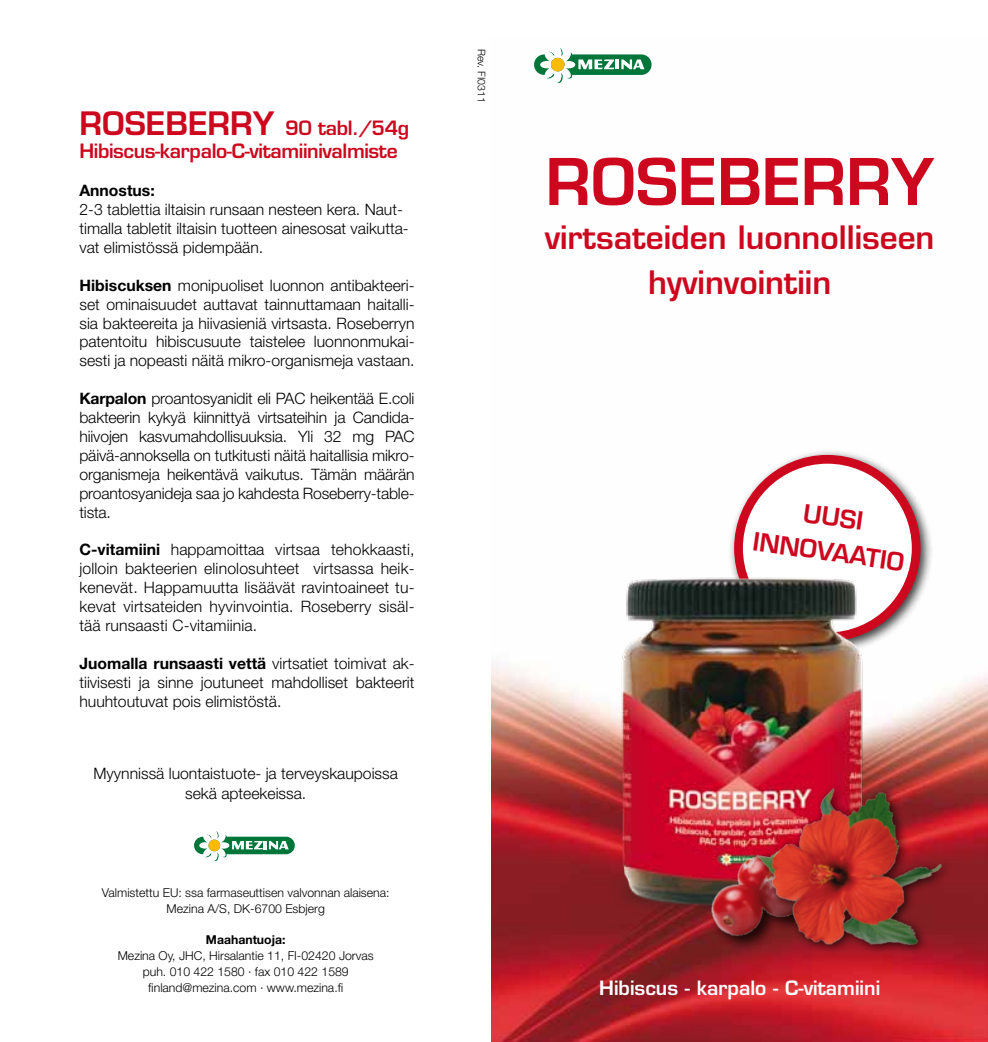
<style>
.page{position:relative;width:988px;height:1042px;background:#fff}
.page>*{position:absolute;margin:0;border:0;box-sizing:border-box;transform-origin:0 0}
.t1{font:600 62.82px "Eurostile LT Std";color:#cd071e}
.t2{font:600 31.5px/44.4px "Eurostile LT Std";color:#cd071e;text-align:center}
.t3{font:600 24.5px/35px "Eurostile LT Std";color:#cd071e;text-align:center}
.t4{font:600 19.25px/23.1px "Eurostile LT Std";letter-spacing:-.02em;color:#cd071e}
.t5{font:600 19.25px "Eurostile LT Std";color:#fff}
.t6{font:300 15.75px/18.9px "Helvetica Neue LT Std";color:#000;text-align:justify}
.t7{font:700 15.75px "Helvetica Neue LT Std";color:#000}
.t8{font:300 12.25px/15.8px "Helvetica Neue LT Std";color:#000;text-align:center}
.t9{font:700 12.25px "Helvetica Neue LT Std";color:#000}
.t10{font:300 10.5px "Helvetica Neue LT Std";color:#000}
.s1{font-size:31.5px}
.s2{font-weight:700}
</style>
<div class="page">
<img style="left:491px;top:61px;width:496px;height:981px">
<div style="left:727px;top:449px;width:206px;height:205px;background:#000;opacity:.75"></div>
<div style="left:738px;top:459px;width:177px;height:178px;background:#fff;border-radius:50%"></div>
<div style="left:734px;top:455px;width:186px;height:186px;border:9px solid #cd071e;border-radius:50%"></div>
<img style="left:572px;top:532px;width:345px;height:423px">
<img style="left:671px;top:802px;width:59px;height:170px">
<img style="left:730px;top:758px;width:254px;height:253px">
<svg style="left:534px;top:48px;width:117px;height:35px"></svg>
<svg style="left:194px;top:831px;width:101px;height:30px"></svg>
<p class="t4" style="left:79px;top:117px;width:331px"><span class="s1">Roseberry</span> 90 tabl./54g<br>Hibiscus-karpalo-C-vitamiinivalmiste</p>
<p class="t7" style="left:79px;top:181px;width:77px">Annostus:</p>
<p class="t6" style="left:79px;top:200px;width:331px;text-align:left">2-3 tablettia iltaisin runsaan nesteen kera. Naut&shy;timalla tabletit iltaisin tuotteen ainesosat vaikutta&shy;vat elimistössä pidempään.</p>
<p class="t6" style="left:79px;top:275px;width:336px"><span class="s2">Hibiscuksen</span> monipuoliset luonnon antibakteeri&shy;set ominaisuudet auttavat tainnuttamaan haitalli&shy;sia bakteereita ja hiivasieniä virtsasta. Roseberryn patentoitu hibiscusuute taistelee luonnonmukai&shy;sesti ja nopeasti näitä mikro-organismeja vastaan.</p>
<p class="t6" style="left:79px;top:389px;width:336px"><span class="s2">Karpalon</span> proantosyanidit eli PAC heikentää E.coli bakteerin kykyä kiinnittyä virtsateihin ja Candida&shy;hiivojen kasvumahdollisuuksia. Yli 32 mg PAC päivä-annoksella on tutkitusti näitä haitallisia mikro&shy;organismeja heikentävä vaikutus. Tämän määrän proantosyanideja saa jo kahdesta Roseberry-table&shy;tista.</p>
<p class="t6" style="left:79px;top:540px;width:336px"><span class="s2">C-vitamiini</span> happamoittaa virtsaa tehokkaasti, jolloin bakteerien elinolosuhteet virtsassa heik&shy;kenevät. Happamuutta lisäävät ravintoaineet tu&shy;kevat virtsateiden hyvinvointia. Roseberry sisäl&shy;tää runsaasti C-vitamiinia.</p>
<p class="t6" style="left:79px;top:653px;width:336px"><span class="s2">Juomalla runsaasti vettä</span> virtsatiet toimivat ak&shy;tiivisesti ja sinne joutuneet mahdolliset bakteerit huuhtoutuvat pois elimistöstä.</p>
<p class="t6" style="left:93px;top:764px;width:306px;text-align:center">Myynnissä luontaistuote- ja terveyskaupoissa sekä apteekeissa.</p>
<p class="t8" style="left:102px;top:884px;width:289px">Valmistettu EU: ssa farmaseuttisen valvonnan alaisena:<br>Mezina A/S, DK-6700 Esbjerg</p>
<p class="t9" style="left:206px;top:932px;width:81px">Maahantuoja:</p>
<p class="t8" style="left:118px;top:947px;width:257px">Mezina Oy, JHC, Hirsalantie 11, FI-02420 Jorvas puh. 010 422 1580 · fax 010 422 1589 finland@mezina.com · www.mezina.fi</p>
<p class="t10" style="left:488px;top:49px;width:55px;rotate:90deg">Rev. FI0311</p>
<h1 class="t1" style="left:545px;top:143px;width:389px">Roseberry</h1>
<h2 class="t2" style="left:544px;top:215px;width:391px">virtsateiden luonnolliseen hyvinvointiin</h2>
<h3 class="t3" style="left:760px;top:489px;width:154px;rotate:8deg">uusi innovaatio</h3>
<p class="t5" style="left:599px;top:975px;width:282px">Hibiscus - karpalo - C-vitamiini</p>
</div>
